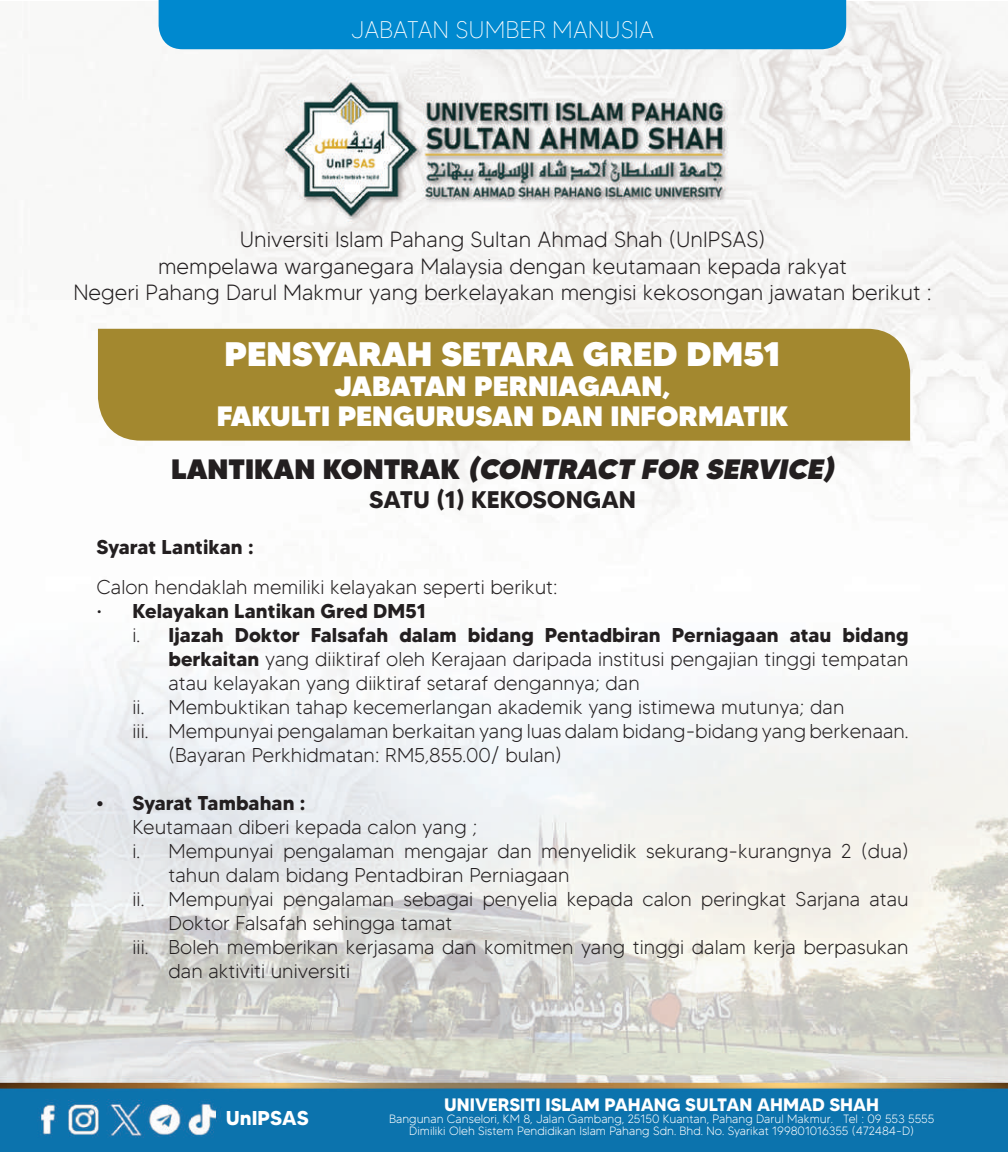
<style>
.page{position:relative;width:1008px;height:1152px;background:#fff}
.page>*{position:absolute;margin:0;border:0;box-sizing:border-box;transform-origin:0 0}
.t1{font:900 34px "MADETOMMY";color:#fff}
.t2{font:900 28px/30px "MADETOMMY";color:#fff;text-align:center}
.t3{font:italic 900 28px "MADETOMMY";color:#231f20}
.t4{font:100 24px "MADETOMMY";color:#fff}
.t5{font:700 24px "MADETOMMY";color:#231f20}
.t6{font:300 22px/26.4px "MADETOMMY";color:#231f20;text-align:center}
.t7{font:300 20px "MADETOMMY";color:#231f20}
.t8{font:700 20px "MADETOMMY";color:#231f20}
.t9{font:700 20px "MADETOMMY";color:#fff}
.t10{font:700 18px "MADETOMMY";color:#fff}
.t11{font:300 12px/12px "MADETOMMY";color:#fff;text-align:center}
.s1{font-style:normal}
.s2{font-weight:300}
.s3{font-weight:700}
</style>
<div class="page">
<img style="left:0;top:1px;width:1008px;height:1151px">
<div style="left:159px;top:0;width:687px;height:49px;background:#0089cf"></div>
<div style="left:98px;top:329px;width:812px;height:112px;background:#a3882f"></div>
<p class="t4" style="left:351px;top:15px;width:304px">JABATAN SUMBER MANUSIA</p>
<p class="t6" style="left:73px;top:226px;width:860px">Universiti Islam Pahang Sultan Ahmad Shah (UnIPSAS)<br>mempelawa warganegara Malaysia dengan keutamaan kepada rakyat<br>Negeri Pahang Darul Makmur yang berkelayakan mengisi kekosongan jawatan berikut :</p>
<h1 class="t1" style="left:225px;top:333px;width:557px">PENSYARAH SETARA GRED DM51</h1>
<h2 class="t2" style="left:217px;top:371px;width:573px">JABATAN PERNIAGAAN,<br>FAKULTI PENGURUSAN DAN INFORMATIK</h2>
<h2 class="t3" style="left:171px;top:452px;width:671px"><span class="s1">L A N T I K A N KO N T R A K</span> (CONTRACT FOR SERVICE)</h2>
<p class="t5" style="left:369px;top:485px;width:268px">SATU (1) KEKOSONGAN</p>
<p class="t8" style="left:97px;top:535px;width:159px">Syarat Lantikan :</p>
<p class="t7" style="left:97px;top:575px;width:463px">Calon hendaklah memiliki kelayakan seperti berikut:</p>
<p class="t8" style="left:97px;top:599px;width:331px"><span class="s2">•</span> Kelayakan Lantikan Gred DM51</p>
<p class="t8" style="left:133px;top:623px;width:778px"><span class="s2">i.</span> Ijazah Doktor Falsafah dalam bidang Pentadbiran Perniagaan atau bidang</p>
<p class="t7" style="left:169px;top:647px;width:742px"><span class="s3">berkaitan</span> yang diiktiraf oleh Kerajaan daripada institusi pengajian tinggi tempatan</p>
<p class="t7" style="left:169px;top:671px;width:473px">atau kelayakan yang diiktiraf setaraf dengannya; dan</p>
<p class="t7" style="left:133px;top:695px;width:713px">ii. Membuktikan tahap kecemerlangan akademik yang istimewa mutunya; dan</p>
<p class="t7" style="left:133px;top:719px;width:778px">iii. Mempunyai pengalaman berkaitan yang luas dalam bidang-bidang yang berkenaan.</p>
<p class="t7" style="left:169px;top:743px;width:395px">(Bayaran Perkhidmatan: RM5,855.00/ bulan)</p>
<p class="t8" style="left:97px;top:791px;width:210px">• Syarat Tambahan :</p>
<p class="t7" style="left:133px;top:815px;width:346px">Keutamaan diberi kepada calon yang ;</p>
<p class="t7" style="left:133px;top:839px;width:778px">i. Mempunyai pengalaman mengajar dan menyelidik sekurang-kurangnya 2 (dua)</p>
<p class="t7" style="left:169px;top:863px;width:402px">tahun dalam bidang Pentadbiran Perniagaan</p>
<p class="t7" style="left:133px;top:887px;width:778px">ii. Mempunyai pengalaman sebagai penyelia kepada calon peringkat Sarjana atau</p>
<p class="t7" style="left:169px;top:911px;width:286px">Doktor Falsafah sehingga tamat</p>
<p class="t7" style="left:133px;top:935px;width:778px">iii. Boleh memberikan kerjasama dan komitmen yang tinggi dalam kerja berpasukan</p>
<p class="t7" style="left:169px;top:959px;width:183px">dan aktiviti universiti</p>
<p class="t9" style="left:226px;top:1105px;width:84px">UnIPSAS</p>
<p class="t10" style="left:444px;top:1093px;width:436px">UNIVERSITI ISLAM PAHANG SULTAN AHMAD SHAH</p>
<p class="t11" style="left:389px;top:1113px;width:547px">Bangunan Canselori, KM 8, Jalan Gambang, 25150 Kuantan, Pahang Darul Makmur. Tel : 09 553 5555<br>Dimiliki Oleh Sistem Pendidikan Islam Pahang Sdn. Bhd. No. Syarikat 199801016355 (472484-D)</p>
</div>
